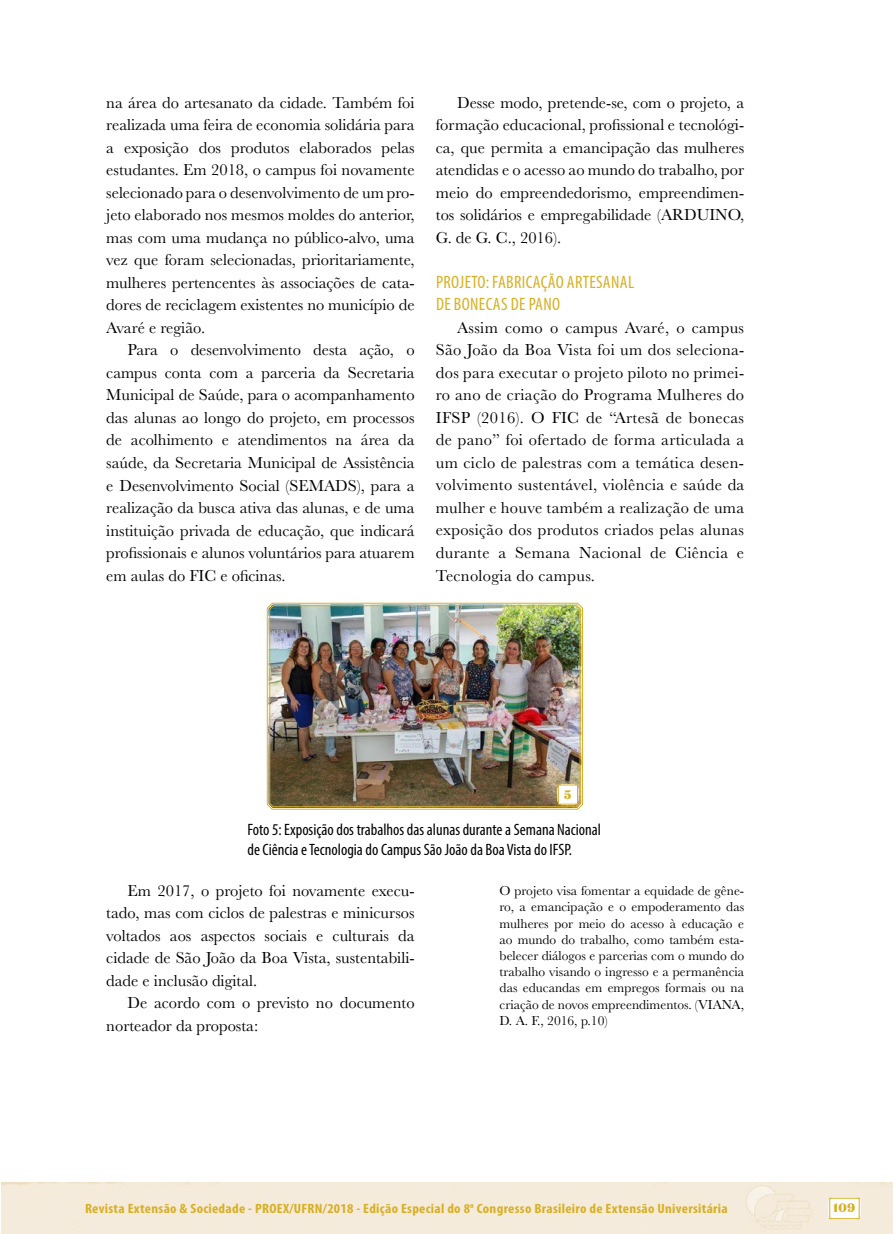
<style>
.page{position:relative;width:893px;height:1234px;background:#fff}
.page>*{position:absolute;margin:0;border:0;box-sizing:border-box;transform-origin:0 0}
.t1{font:condensed 18px/22.5px "Myriad Pro";letter-spacing:.02em;color:#d8b024}
.t2{font:16.5px/22.5px "Baskerville";color:#000;text-align:justify}
.t3{font:condensed 16.5px/19.8px "Myriad Pro";color:#000}
.t4{font:13.5px/16.2px "Baskerville";color:#000;text-align:justify}
.t5{font:700 condensed 13.5px "Myriad Pro";letter-spacing:.02em;color:#d8b024;scale:1.1 1}
.t6{font:12px "Escafina Low";color:#d8b024;scale:1.1 1}
</style>
<div class="page">
<svg style="left:267px;top:602px;width:316px;height:207px;background:#d5c791"></svg>
<img style="left:269px;top:605px;width:312px;height:202px">
<svg style="left:557px;top:783px;width:21px;height:22px"></svg>
<div style="left:558px;top:784px;width:20px;height:20px;background:#fff;border:1px solid #d8b024"></div>
<svg style="left:828px;top:1196px;width:33px;height:23px"></svg>
<div style="left:829px;top:1197px;width:30px;height:21px;background:#fff;border:1px solid #d8b024"></div>
<p class="t2" style="left:106px;top:91px;width:310px">na área do artesanato da cidade. Também foi realizada uma feira de economia solidária para a exposição dos produtos elaborados pelas estudantes. Em 2018, o campus foi novamente selecionado para o desenvolvimento de um pro&shy;jeto elaborado nos mesmos moldes do anterior, mas com uma mudança no público-alvo, uma vez que foram selecionadas, prioritariamente, mulheres pertencentes às associações de cata&shy;dores de reciclagem existentes no município de Avaré e região.</p>
<p class="t2" style="left:106px;top:338px;width:310px;text-indent:21px">Para o desenvolvimento desta ação, o campus conta com a parceria da Secretaria Municipal de Saúde, para o acompanhamento das alunas ao longo do projeto, em processos de acolhimento e atendimentos na área da saúde, da Secretaria Municipal de Assistência e Desenvolvimento Social (SEMADS), para a realização da busca ativa das alunas, e de uma instituição privada de educação, que indicará profissionais e alunos voluntários para atuarem em aulas do FIC e oficinas.</p>
<p class="t2" style="left:436px;top:91px;width:310px;text-indent:21px">Desse modo, pretende-se, com o projeto, a formação educacional, profissional e tecnológi&shy;ca, que permita a emancipação das mulheres atendidas e o acesso ao mundo do trabalho, por meio do empreendedorismo, empreendimen&shy;tos solidários e empregabilidade (ARDUINO, G. de G. C., 2016).</p>
<p class="t1" style="left:436px;top:270px;width:200px">PROJETO: FABRICAÇÃO ARTESANAL<br>DE BONECAS DE PANO</p>
<p class="t2" style="left:436px;top:316px;width:310px;text-indent:21px">Assim como o campus Avaré, o campus São João da Boa Vista foi um dos seleciona&shy;dos para executar o projeto piloto no primei&shy;ro ano de criação do Programa Mulheres do IFSP (2016). O FIC de “Artesã de bonecas de pano” foi ofertado de forma articulada a um ciclo de palestras com a temática desen&shy;volvimento sustentável, violência e saúde da mulher e houve também a realização de uma exposição dos produtos criados pelas alunas durante a Semana Nacional de Ciência e Tecnologia do campus.</p>
<p class="t6" style="left:564px;top:786px;width:8px">5</p>
<p class="t3" style="left:247px;top:819px;width:355px">Foto 5: Exposição dos trabalhos das alunas durante a Semana Nacional de Ciência e Tecnologia do Campus São João da Boa Vista do IFSP.</p>
<p class="t2" style="left:106px;top:878px;width:310px;text-indent:21px">Em 2017, o projeto foi novamente execu&shy;tado, mas com ciclos de palestras e minicursos voltados aos aspectos sociais e culturais da cidade de São João da Boa Vista, sustentabili&shy;dade e inclusão digital.</p>
<p class="t2" style="left:106px;top:991px;width:310px;text-indent:21px">De acordo com o previsto no documento norteador da proposta:</p>
<p class="t4" style="left:500px;top:882px;width:246px">O projeto visa fomentar a equidade de gêne&shy;ro, a emancipação e o empoderamento das mulheres por meio do acesso à educação e ao mundo do trabalho, como também esta&shy;belecer diálogos e parcerias com o mundo do trabalho visando o ingresso e a permanência das educandas em empregos formais ou na criação de novos empreendimentos. (VIANA, D. A. F., 2016, p.10)</p>
<p class="t5" style="left:85px;top:1200px;width:586px">Revista Extensão &amp; Sociedade - PROEX/UFRN/2018 - Edição Especial do 8<sup>o</sup> Congresso Brasileiro de Extensão Universitária</p>
<p class="t6" style="left:833px;top:1199px;width:22px">109</p>
</div>
